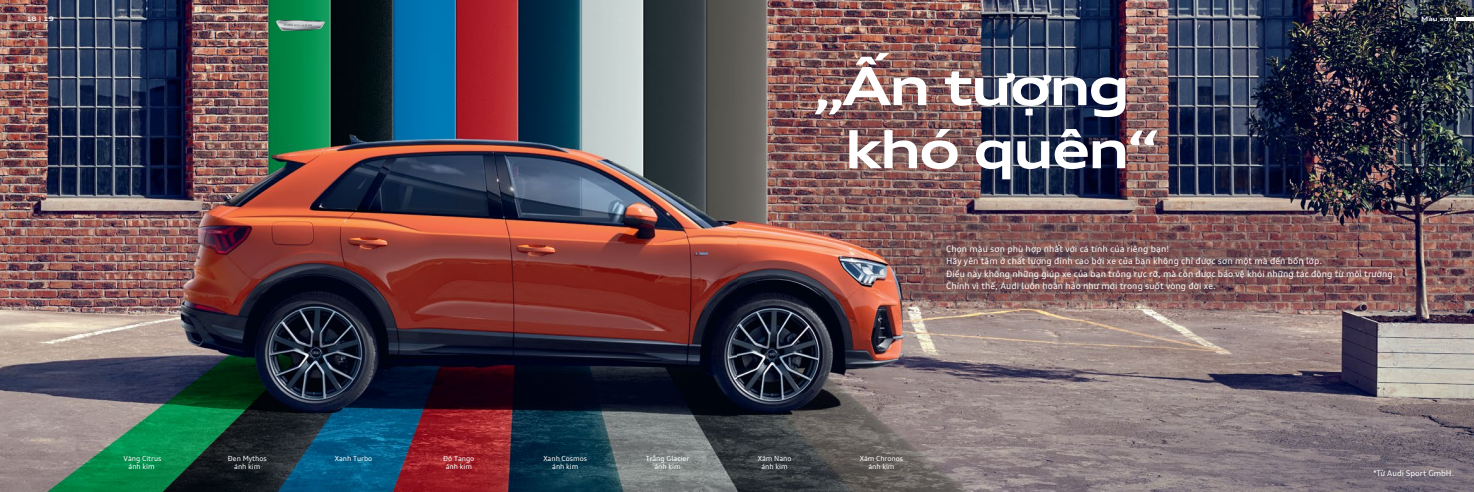
<style>
.page{position:relative;width:1474px;height:492px;background:#fff}
.page>*{position:absolute;margin:0;border:0;box-sizing:border-box;transform-origin:0 0}
.t1{font:700 expanded 52.5px/63px "Audi Type VN";letter-spacing:-.05em;color:#fff}
.t2{font:8.75px/12.2px "Audi Type VN";letter-spacing:.01em;color:#fff}
.t3{font:7.88px "Audi Type VN";color:#fff}
.t4{font:7px/8.4px "Audi Type VN";color:#fff;text-align:center}
.t5{font:700 expanded 6.12px "Audi Type VN";letter-spacing:.01em;color:#fff}
</style>
<div class="page">
<img style="left:0;top:0;width:1473px;height:491px">
<img style="left:276px;top:20px;width:48px;height:10px">
<hr style="left:1456px;top:17px;width:17px;height:4px;background:#fff">
<p class="t5" style="left:26px;top:14px;width:29px">18 | 19</p>
<p class="t5" style="left:1420px;top:14px;width:34px">Màu sơn</p>
<h1 class="t1" style="left:844px;top:50px;width:316px;text-indent:-32px">„Ấn tượng khó quên“</h1>
<p class="t2" style="left:946px;top:242px;width:451px">Chọn màu sơn phù hợp nhất với cá tính của riêng bạn!<br>Hãy yên tâm ở chất lượng đỉnh cao bởi xe của bạn không chỉ được sơn một mà đến bốn lớp.<br>Điều này không những giúp xe của bạn trông rực rỡ, mà còn được bảo vệ khỏi những tác động từ môi trường.<br>Chính vì thế, Audi luôn hoàn hảo như mới trong suốt vòng đời xe.</p>
<p class="t4" style="left:124px;top:453px;width:39px">Vàng Citrus ánh kim</p>
<p class="t4" style="left:228px;top:453px;width:40px">Đen Mythos ánh kim</p>
<p class="t4" style="left:335px;top:453px;width:39px">Xanh Turbo</p>
<p class="t4" style="left:443px;top:453px;width:33px">Đỏ Tango ánh kim</p>
<p class="t4" style="left:543px;top:453px;width:45px">Xanh Cosmos ánh kim</p>
<p class="t4" style="left:645px;top:453px;width:45px">Trắng Glacier ánh kim</p>
<p class="t4" style="left:757px;top:453px;width:35px">Xám Nano ánh kim</p>
<p class="t4" style="left:859px;top:453px;width:45px">Xám Chronos ánh kim</p>
<p class="t3" style="left:1372px;top:467px;width:83px">*Từ Audi Sport GmbH.</p>
</div>
